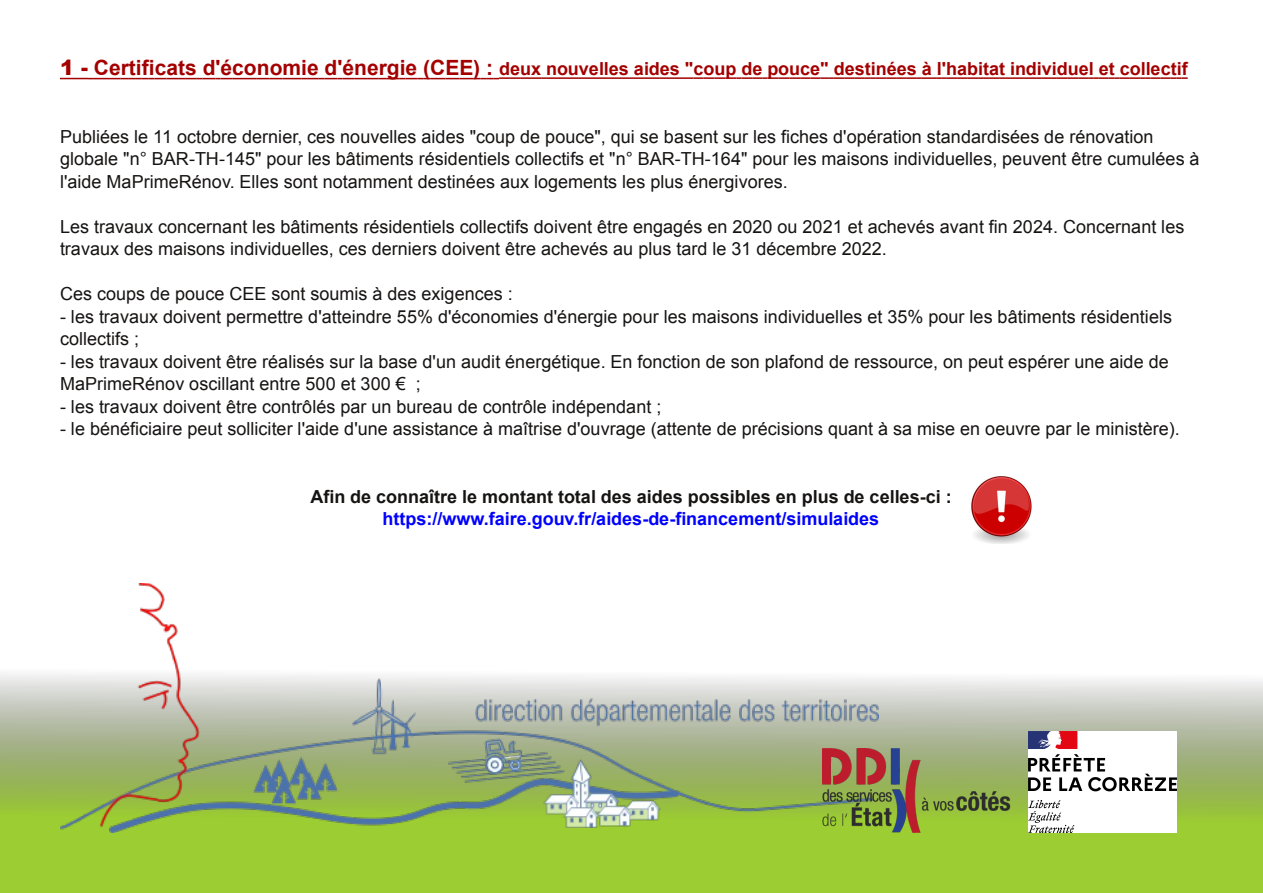
<style>
.page{position:relative;width:1263px;height:893px;background:#fff}
.page>*{position:absolute;margin:0;border:0;box-sizing:border-box;transform-origin:0 0}
.t1{font:18px/22.5px "Arial";color:#161413}
.t2{font:700 18px "Arial";color:#a40000}
.t3{font:700 18px "Arial";color:#161413}
.t4{font:700 18px "Arial";color:#00f}
.s1{font-weight:900;font-size:21px}
.s2{font-size:21px}
</style>
<div class="page">
<svg style="left:60px;top:77px;width:1128px;height:2px;background:#c15353"></svg>
<svg style="left:0;top:673px;width:1263px;height:219px;background:#a8cb5c"></svg>
<img style="left:60px;top:583px;width:818px;height:250px">
<img style="left:822px;top:748px;width:188px;height:85px">
<img style="left:1028px;top:731px;width:148px;height:102px">
<img style="left:971px;top:477px;width:61px;height:66px">
<p class="t2" style="left:60px;top:59px;width:1129px"><span class="s1">1 -</span> <span class="s2">Certificats d'économie d'énergie (CEE) :</span> deux nouvelles aides "coup de pouce" destinées à l'habitat individuel et collectif</p>
<p class="t1" style="left:60px;top:125px;width:1141px">Publiées le 11 octobre dernier, ces nouvelles aides "coup de pouce", qui se basent sur les fiches d'opération standardisées de rénovation globale "n° BAR-TH-145" pour les bâtiments résidentiels collectifs et "n° BAR-TH-164" pour les maisons individuelles, peuvent être cumulées à l'aide MaPrimeRénov. Elles sont notamment destinées aux logements les plus énergivores.</p>
<p class="t1" style="left:60px;top:215px;width:1126px">Les travaux concernant les bâtiments résidentiels collectifs doivent être engagés en 2020 ou 2021 et achevés avant fin 2024. Concernant les travaux des maisons individuelles, ces derniers doivent être achevés au plus tard le 31 décembre 2022.</p>
<p class="t1" style="left:60px;top:283px;width:454px">Ces coups de pouce CEE sont soumis à des exigences :</p>
<p class="t1" style="left:60px;top:305px;width:1113px">- les travaux doivent permettre d'atteindre 55% d'économies d'énergie pour les maisons individuelles et 35% pour les bâtiments résidentiels collectifs ;</p>
<p class="t1" style="left:60px;top:350px;width:1110px">- les travaux doivent être réalisés sur la base d'un audit énergétique. En fonction de son plafond de ressource, on peut espérer une aide de<br>MaPrimeRénov oscillant entre 500 et 300 € ;</p>
<p class="t1" style="left:60px;top:395px;width:603px">- les travaux doivent être contrôlés par un bureau de contrôle indépendant ;</p>
<p class="t1" style="left:60px;top:418px;width:1121px">- le bénéficiaire peut solliciter l'aide d'une assistance à maîtrise d'ouvrage (attente de précisions quant à sa mise en oeuvre par le ministère).</p>
<p class="t3" style="left:310px;top:486px;width:643px">Afin de connaître le montant total des aides possibles en plus de celles-ci :</p>
<p class="t4" style="left:383px;top:509px;width:498px">https://www.faire.gouv.fr/aides-de-financement/simulaides</p>
</div>
